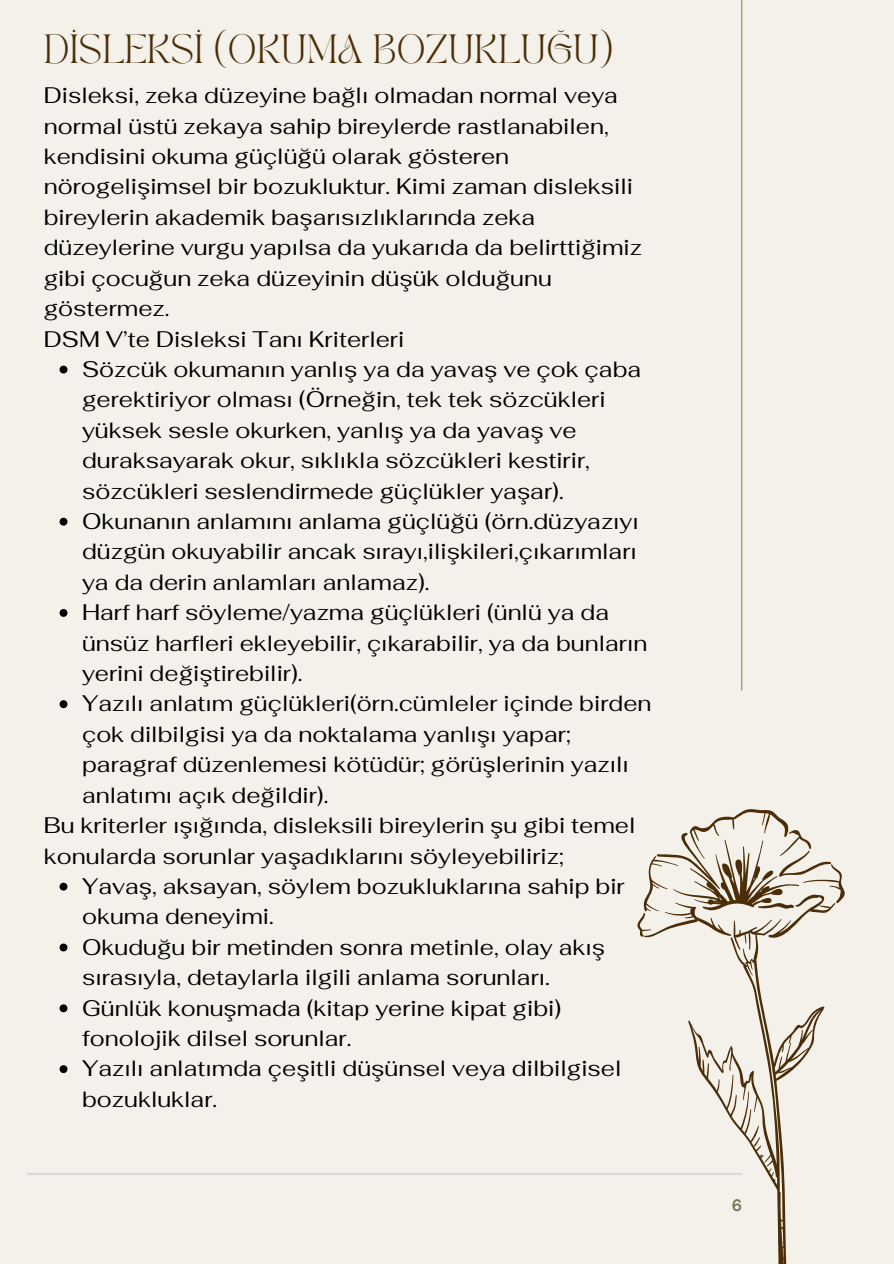
<style>
.page{position:relative;width:894px;height:1264px;background:#fff}
.page>*{position:absolute;margin:0;border:0;box-sizing:border-box;transform-origin:0 0}
.t1{font:28.5px "TAN PEARL Regular";color:#4b2e08}
.t2{font:22.5px/30.5px "Fahkwang";color:#000}
.t3{font:700 16.5px "DM Sans";color:#777854}
</style>
<div class="page">
<div style="left:0;top:0;width:893px;height:1263px;background:#f4f1ea"></div>
<svg style="left:60px;top:365px;width:7px;height:8px"></svg>
<svg style="left:60px;top:517px;width:7px;height:8px"></svg>
<svg style="left:60px;top:609px;width:7px;height:8px"></svg>
<svg style="left:60px;top:700px;width:7px;height:8px"></svg>
<svg style="left:60px;top:882px;width:7px;height:8px"></svg>
<svg style="left:60px;top:943px;width:7px;height:8px"></svg>
<svg style="left:60px;top:1004px;width:7px;height:8px"></svg>
<svg style="left:60px;top:1065px;width:7px;height:8px"></svg>
<hr style="left:741px;top:0;width:1px;height:690px;background:#ad833b">
<svg style="left:637px;top:809px;width:207px;height:454px"></svg>
<hr style="left:28px;top:1172px;width:713px;height:3px;background:#d9d9d9">
<p class="t1" style="left:44px;top:34px;width:570px">DİSLEKSİ (OKUMA BOZUKLUĞU)</p>
<p class="t2" style="left:44px;top:80px;width:599px">Disleksi, zeka düzeyine bağlı olmadan normal veya normal üstü zekaya sahip bireylerde rastlanabilen, kendisini okuma güçlüğü olarak gösteren nörogelişimsel bir bozukluktur. Kimi zaman disleksili bireylerin akademik başarısızlıklarında zeka düzeylerine vurgu yapılsa da yukarıda da belirttiğimiz gibi çocuğun zeka düzeyinin düşük olduğunu göstermez.</p>
<p class="t2" style="left:44px;top:323px;width:362px">DSM V’te Disleksi Tanı Kriterleri</p>
<p class="t2" style="left:82px;top:353px;width:560px">Sözcük okumanın yanlış ya da yavaş ve çok çaba gerektiriyor olması (Örneğin, tek tek sözcükleri yüksek sesle okurken, yanlış ya da yavaş ve duraksayarak okur, sıklıkla sözcükleri kestirir, sözcükleri seslendirmede güçlükler yaşar).</p>
<p class="t2" style="left:82px;top:505px;width:558px;text-align:justify">Okunanın anlamını anlama güçlüğü (örn.düzyazıyı düzgün okuyabilir ancak sırayı,ilişkileri,çıkarımları ya da derin anlamları anlamaz).</p>
<p class="t2" style="left:82px;top:597px;width:566px">Harf harf söyleme/yazma güçlükleri (ünlü ya da ünsüz harfleri ekleyebilir, çıkarabilir, ya da bunların yerini değiştirebilir).</p>
<p class="t2" style="left:82px;top:688px;width:570px">Yazılı anlatım güçlükleri(örn.cümleler içinde birden çok dilbilgisi ya da noktalama yanlışı yapar; paragraf düzenlemesi kötüdür; görüşlerinin yazılı anlatımı açık değildir).</p>
<p class="t2" style="left:44px;top:809px;width:593px">Bu kriterler ışığında, disleksili bireylerin şu gibi temel konularda sorunlar yaşadıklarını söyleyebiliriz;</p>
<p class="t2" style="left:82px;top:870px;width:544px">Yavaş, aksayan, söylem bozukluklarına sahip bir okuma deneyimi.</p>
<p class="t2" style="left:82px;top:931px;width:524px">Okuduğu bir metinden sonra metinle, olay akış sırasıyla, detaylarla ilgili anlama sorunları.</p>
<p class="t2" style="left:82px;top:992px;width:480px">Günlük konuşmada (kitap yerine kipat gibi) fonolojik dilsel sorunlar.</p>
<p class="t2" style="left:82px;top:1053px;width:540px">Yazılı anlatımda çeşitli düşünsel veya dilbilgisel bozukluklar.</p>
<p class="t3" style="left:731px;top:1194px;width:12px">6</p>
</div>
